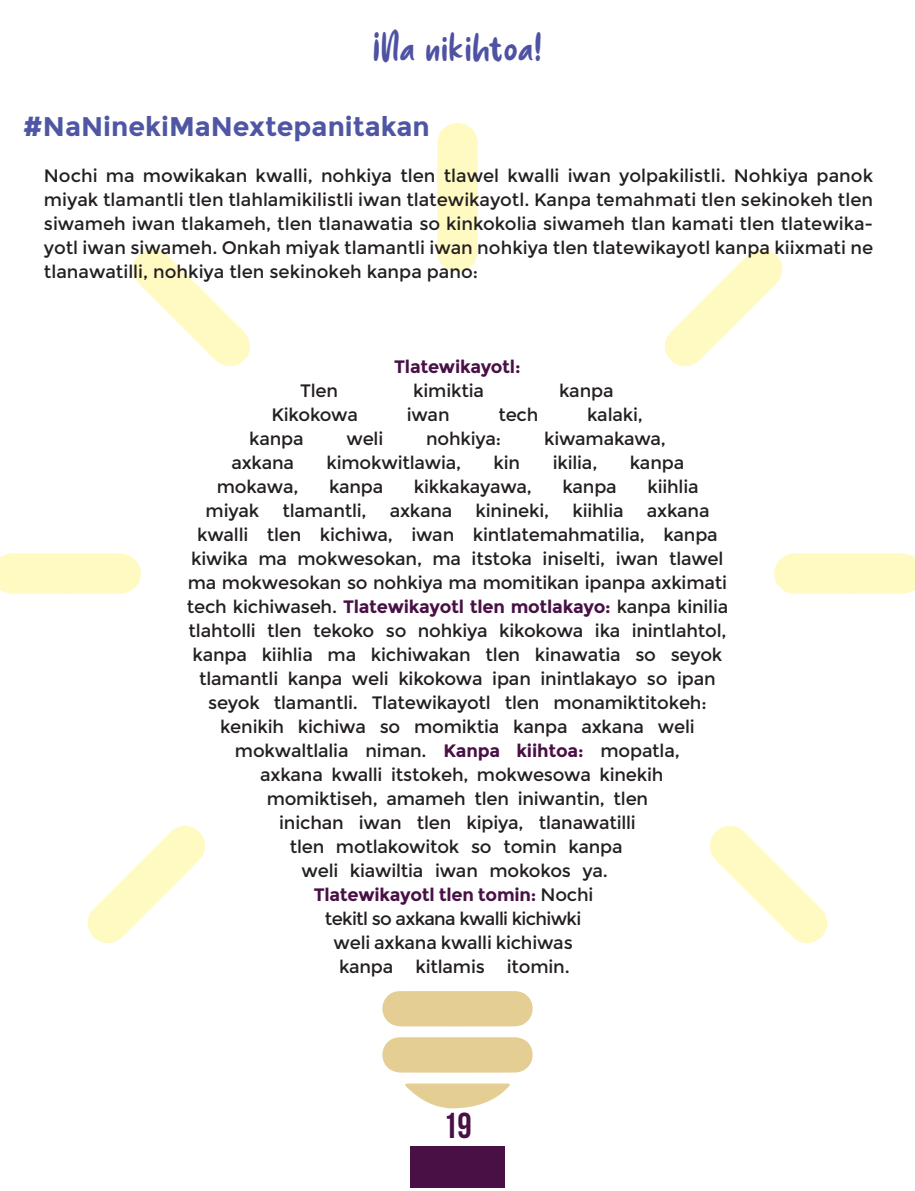
<style>
.page{position:relative;width:915px;height:1191px;background:#fff}
.page>*{position:absolute;margin:0;border:0;box-sizing:border-box;transform-origin:0 0}
.t1{font:45px "sweetpurple";letter-spacing:.01em;color:#4e52a2}
.t2{font:700 36px "Bebas Neue";color:#491045}
.t3{font:700 27px "Montserrat";color:#4f57a5}
.t4{font:18px/24px "Montserrat";letter-spacing:-.01em;color:#231f20;text-align:justify}
.t5{font:700 18px "Montserrat";letter-spacing:-.01em;color:#491045}
.t6{font:18px "Montserrat";letter-spacing:-.04em;color:#231f20}
.s1{font-weight:700;color:#491045}
.s2{font-weight:400;color:#231f20}
</style>
<div class="page">
<svg style="left:382px;top:1037px;width:150px;height:35px;background:#e6d099"></svg>
<svg style="left:382px;top:991px;width:150px;height:35px;background:#e6d099"></svg>
<svg style="left:405px;top:1083px;width:104px;height:25px"></svg>
<svg style="left:0;top:553px;width:141px;height:41px;background:#fffac5"></svg>
<svg style="left:437px;top:123px;width:40px;height:149px;background:#fffac5"></svg>
<svg style="left:774px;top:553px;width:140px;height:41px;background:#fffac5"></svg>
<svg style="left:710px;top:826px;width:117px;height:117px"></svg>
<svg style="left:88px;top:825px;width:117px;height:118px"></svg>
<svg style="left:133px;top:249px;width:117px;height:117px"></svg>
<svg style="left:664px;top:249px;width:118px;height:117px"></svg>
<div style="left:410px;top:1146px;width:94px;height:41px;background:#491045"></div>
<h1 class="t1" style="left:373px;top:19px;width:170px">¡Na nikihtoa!</h1>
<h3 class="t3" style="left:23px;top:111px;width:408px">#NaNinekiMaNextepanitakan</h3>
<p class="t4" style="left:44px;top:164px;width:830px">Nochi ma mowikakan kwalli, nohkiya tlen tlawel kwalli iwan yolpakilistli. Nohkiya panok miyak tlamantli tlen tlahlamikilistli iwan tlatewikayotl. Kanpa temahmati tlen sekinokeh tlen siwameh iwan tlakameh, tlen tlanawatia so kinkokolia siwameh tlan kamati tlen tlatewika&shy;yotl iwan siwameh. Onkah miyak tlamantli iwan nohkiya tlen tlatewikayotl kanpa kiixmati ne tlanawatilli, nohkiya tlen sekinokeh kanpa pano:</p>
<p class="t5" style="left:394px;top:355px;width:128px">Tlatewikayotl:</p>
<p class="t4" style="left:300px;top:378px;width:39px">Tlen</p>
<p class="t4" style="left:413px;top:378px;width:72px">kimiktia</p>
<p class="t4" style="left:559px;top:378px;width:56px">kanpa</p>
<p class="t4" style="left:271px;top:402px;width:88px">Kikokowa</p>
<p class="t4" style="left:406px;top:402px;width:44px">iwan</p>
<p class="t4" style="left:498px;top:402px;width:42px">tech</p>
<p class="t4" style="left:587px;top:402px;width:57px">kalaki,</p>
<p class="t4" style="left:249px;top:426px;width:56px">kanpa</p>
<p class="t4" style="left:346px;top:426px;width:38px">weli</p>
<p class="t4" style="left:426px;top:426px;width:77px">nohkiya:</p>
<p class="t4" style="left:544px;top:426px;width:123px">kiwamakawa,</p>
<p class="t4" style="left:231px;top:450px;width:64px">axkana</p>
<p class="t4" style="left:326px;top:450px;width:136px">kimokwitlawia,</p>
<p class="t4" style="left:493px;top:450px;width:28px">kin</p>
<p class="t4" style="left:552px;top:450px;width:46px">ikilia,</p>
<p class="t4" style="left:629px;top:450px;width:56px">kanpa</p>
<p class="t4" style="left:217px;top:474px;width:83px">mokawa,</p>
<p class="t4" style="left:329px;top:474px;width:56px">kanpa</p>
<p class="t4" style="left:414px;top:474px;width:119px">kikkakayawa,</p>
<p class="t4" style="left:562px;top:474px;width:56px">kanpa</p>
<p class="t4" style="left:647px;top:474px;width:53px">kiihlia</p>
<p class="t4" style="left:205px;top:498px;width:55px">miyak</p>
<p class="t4" style="left:282px;top:498px;width:86px">tlamantli,</p>
<p class="t4" style="left:389px;top:498px;width:64px">axkana</p>
<p class="t4" style="left:475px;top:498px;width:75px">kinineki,</p>
<p class="t4" style="left:572px;top:498px;width:53px">kiihlia</p>
<p class="t4" style="left:646px;top:498px;width:64px">axkana</p>
<p class="t4" style="left:197px;top:522px;width:522px">kwalli tlen kichiwa, iwan kintlatemahmatilia, kanpa</p>
<p class="t4" style="left:191px;top:546px;width:533px">kiwika ma mokwesokan, ma itstoka iniselti, iwan tlawel</p>
<p class="t4" style="left:188px;top:570px;width:540px">ma mokwesokan so nohkiya ma momitikan ipanpa axkimati</p>
<p class="t4" style="left:187px;top:594px;width:543px">tech kichiwaseh. <span class="s1">Tlatewikayotl tlen motlakayo:</span> kanpa kinilia</p>
<p class="t4" style="left:188px;top:618px;width:539px">tlahtolli tlen tekoko so nohkiya kikokowa ika inintlahtol,</p>
<p class="t4" style="left:192px;top:642px;width:531px">kanpa kiihlia ma kichiwakan tlen kinawatia so seyok</p>
<p class="t4" style="left:199px;top:666px;width:518px">tlamantli kanpa weli kikokowa ipan inintlakayo so ipan</p>
<p class="t4" style="left:208px;top:690px;width:500px">seyok tlamantli. Tlatewikayotl tlen monamiktitokeh:</p>
<p class="t4" style="left:220px;top:714px;width:476px">kenikih kichiwa so momiktia kanpa axkana weli</p>
<p class="t4" style="left:235px;top:738px;width:446px">mokwaltlalia niman. <span class="s1">Kanpa kiihtoa:</span> mopatla,</p>
<p class="t4" style="left:260px;top:762px;width:404px">axkana kwalli itstokeh, mokwesowa kinekih</p>
<p class="t4" style="left:266px;top:786px;width:383px">momiktiseh, amameh tlen iniwantin, tlen</p>
<p class="t4" style="left:279px;top:810px;width:358px">inichan iwan tlen kipiya, tlanawatilli</p>
<p class="t4" style="left:289px;top:834px;width:334px">tlen motlakowitok so tomin kanpa</p>
<p class="t4" style="left:301px;top:858px;width:308px">weli kiawiltia iwan mokokos ya.</p>
<p class="t5" style="left:313px;top:883px;width:281px">Tlatewikayotl tlen tomin: <span class="s2">Nochi</span></p>
<p class="t6" style="left:325px;top:907px;width:258px">tekitl so axkana kwalli kichiwki</p>
<p class="t4" style="left:333px;top:930px;width:241px">weli axkana kwalli kichiwas</p>
<p class="t4" style="left:339px;top:954px;width:232px">kanpa kitlamis itomin.</p>
<h2 class="t2" style="left:443px;top:1105px;width:30px">19</h2>
</div>
